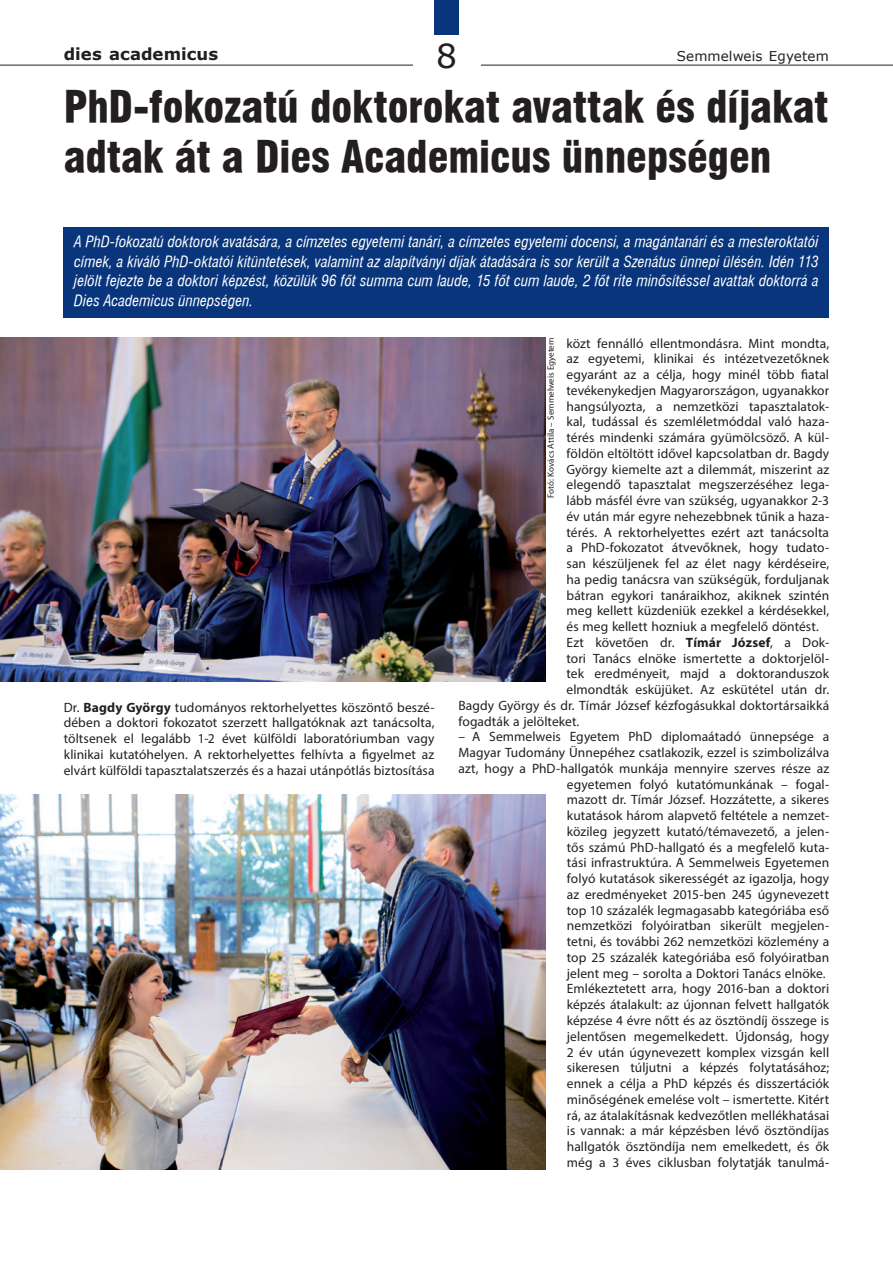
<style>
.page{position:relative;width:893px;height:1263px;background:#fff}
.page>*{position:absolute;margin:0;border:0;box-sizing:border-box;transform-origin:0 0}
.t1{font:42px/50.4px "Swiss 721 Blk Cn PFL";letter-spacing:-.005em;color:#231f20}
.t2{font:33px "Verdana";color:#231f20}
.t3{font:700 16.5px "Verdana";color:#231f20}
.t4{font:italic 15px/19.5px "Swiss 721 Cn PFL";letter-spacing:.005em;color:#fff;text-align:justify}
.t5{font:13.5px/15.8px "Myriad Pro";letter-spacing:.005em;color:#231f20;text-align:justify}
.t6{font:13.5px "Verdana";letter-spacing:.01em;color:#231f20}
.t7{font:9px "Myriad PFL";letter-spacing:.02em;color:#231f20}
.s1{font-weight:700}
</style>
<div class="page">
<hr style="left:0;top:65px;width:893px;height:1px;background:#231f20">
<div style="left:413px;top:32px;width:67px;height:45px;background:#fff"></div>
<div style="left:434px;top:0;width:24px;height:34px;background:#08357c"></div>
<div style="left:64px;top:227px;width:765px;height:90px;background:#08357c"></div>
<img style="left:0;top:794px;width:546px;height:376px">
<img style="left:0;top:338px;width:545px;height:343px">
<p class="t3" style="left:64px;top:42px;width:156px">dies academicus</p>
<h2 class="t2" style="left:436px;top:33px;width:22px">8</h2>
<p class="t6" style="left:677px;top:46px;width:154px">Semmelweis Egyetem</p>
<h1 class="t1" style="left:64px;top:81px;width:766px">PhD-fokozatú doktorokat avattak és díjakat adtak át a Dies Academicus ünnepségen</h1>
<p class="t4" style="left:74px;top:232px;width:746px">A PhD-fokozatú doktorok avatására, a címzetes egyetemi tanári, a címzetes egyetemi docensi, a magántanári és a mesteroktatói címek, a kiváló PhD-oktatói kitüntetések, valamint az alapítványi díjak átadására is sor került a Szenátus ünnepi ülésén. Idén 113 jelölt fejezte be a doktori képzést, közülük 96 főt summa cum laude, 15 főt cum laude, 2 főt rite minősítéssel avattak doktorrá a Dies Academicus ünnepségen.</p>
<p class="t5" style="left:64px;top:699px;width:372px">Dr. <span class="s1">Bagdy György</span> tudományos rektorhelyettes köszöntő beszé&shy;dében a doktori fokozatot szerzett hallgatóknak azt tanácsolta, töltsenek el legalább 1-2 évet külföldi laboratóriumban vagy klinikai kutatóhelyen. A rektorhelyettes felhívta a figyelmet az elvárt külföldi tapasztalatszerzés és a hazai utánpótlás biztosítása</p>
<p class="t5" style="left:566px;top:335px;width:264px">közt fennálló ellentmondásra. Mint mondta,</p>
<p class="t5" style="left:566px;top:351px;width:264px">az egyetemi, klinikai és intézetvezetőknek</p>
<p class="t5" style="left:566px;top:366px;width:264px">egyaránt az a célja, hogy minél több fiatal</p>
<p class="t5" style="left:566px;top:382px;width:264px">tevékenykedjen Magyarországon, ugyanakkor</p>
<p class="t5" style="left:566px;top:398px;width:264px">hangsúlyozta, a nemzetközi tapasztalatok-</p>
<p class="t5" style="left:566px;top:414px;width:264px">kal, tudással és szemléletmóddal való haza-</p>
<p class="t5" style="left:566px;top:429px;width:264px">térés mindenki számára gyümölcsöző. A kül-</p>
<p class="t5" style="left:566px;top:445px;width:264px">földön eltöltött idővel kapcsolatban dr. Bagdy</p>
<p class="t5" style="left:566px;top:461px;width:264px">György kiemelte azt a dilemmát, miszerint az</p>
<p class="t5" style="left:566px;top:477px;width:264px">elegendő tapasztalat megszerzéséhez lega-</p>
<p class="t5" style="left:566px;top:492px;width:264px">lább másfél évre van szükség, ugyanakkor 2-3</p>
<p class="t5" style="left:566px;top:508px;width:264px">év után már egyre nehezebbnek tűnik a haza-</p>
<p class="t5" style="left:566px;top:524px;width:264px">térés. A rektorhelyettes ezért azt tanácsolta</p>
<p class="t5" style="left:566px;top:540px;width:264px">a PhD-fokozatot átvevőknek, hogy tudato-</p>
<p class="t5" style="left:566px;top:555px;width:264px">san készüljenek fel az élet nagy kérdéseire,</p>
<p class="t5" style="left:566px;top:571px;width:264px">ha pedig tanácsra van szükségük, forduljanak</p>
<p class="t5" style="left:566px;top:587px;width:264px">bátran egykori tanáraikhoz, akiknek szintén</p>
<p class="t5" style="left:566px;top:603px;width:264px">meg kellett küzdeniük ezekkel a kérdésekkel,</p>
<p class="t5" style="left:566px;top:618px;width:254px">és meg kellett hozniuk a megfelelő döntést.</p>
<p class="t5" style="left:566px;top:634px;width:264px">Ezt követően dr. <span class="s1">Tímár József</span>, a Dok-</p>
<p class="t5" style="left:566px;top:650px;width:264px">tori Tanács elnöke ismertette a doktorjelöl-</p>
<p class="t5" style="left:566px;top:666px;width:264px">tek eredményeit, majd a doktoranduszok</p>
<p class="t5" style="left:566px;top:682px;width:264px">elmondták esküjüket. Az eskütétel után dr.</p>
<p class="t5" style="left:458px;top:697px;width:372px">Bagdy György és dr. Tímár József kézfogásukkal doktortársaikká</p>
<p class="t5" style="left:458px;top:713px;width:122px">fogadták a jelölteket.</p>
<p class="t5" style="left:458px;top:729px;width:372px;text-align:right">– A Semmelweis Egyetem PhD diplomaátadó ünnepsége a Magyar Tudomány Ünnepéhez csatlakozik, ezzel is szimbolizálva azt, hogy a PhD-hallgatók munkája mennyire szerves része az egyetemen folyó kutatómunkának – fogal-<br>mazott dr. Tímár József. Hozzátette, a sikeres<br>kutatások három alapvető feltétele a nemzet-<br>közileg jegyzett kutató/témavezető, a jelen-<br>tős számú PhD-hallgató és a megfelelő kuta-<br>tási infrastruktúra. A Semmelweis Egyetemen<br>folyó kutatások sikerességét az igazolja, hogy<br>az eredményeket 2015-ben 245 úgynevezett<br>top 10 százalék legmagasabb kategóriába eső<br>nemzetközi folyóiratban sikerült megjelen-<br>tetni, és további 262 nemzetközi közlemény a<br>top 25 százalék kategóriába eső folyóiratban<br>jelent meg – sorolta a Doktori Tanács elnöke.<br>Emlékeztetett arra, hogy 2016-ban a doktori<br>képzés átalakult: az újonnan felvett hallgatók<br>képzése 4 évre nőtt és az ösztöndíj összege is<br>jelentősen megemelkedett. Újdonság, hogy<br>2 év után úgynevezett komplex vizsgán kell<br>sikeresen túljutni a képzés folytatásához;<br>ennek a célja a PhD képzés és disszertációk<br>minőségének emelése volt – ismertette. Kitért<br>rá, az átalakításnak kedvezőtlen mellékhatásai<br>is vannak: a már képzésben lévő ösztöndíjas<br>hallgatók ösztöndíja nem emelkedett, és ők<br>még a 3 éves ciklusban folytatják tanulmá-</p>
<p class="t7" style="left:546px;top:498px;width:161px;rotate:-90deg">Fotó: Kovács Attila – Semmelweis Egyetem</p>
</div>
